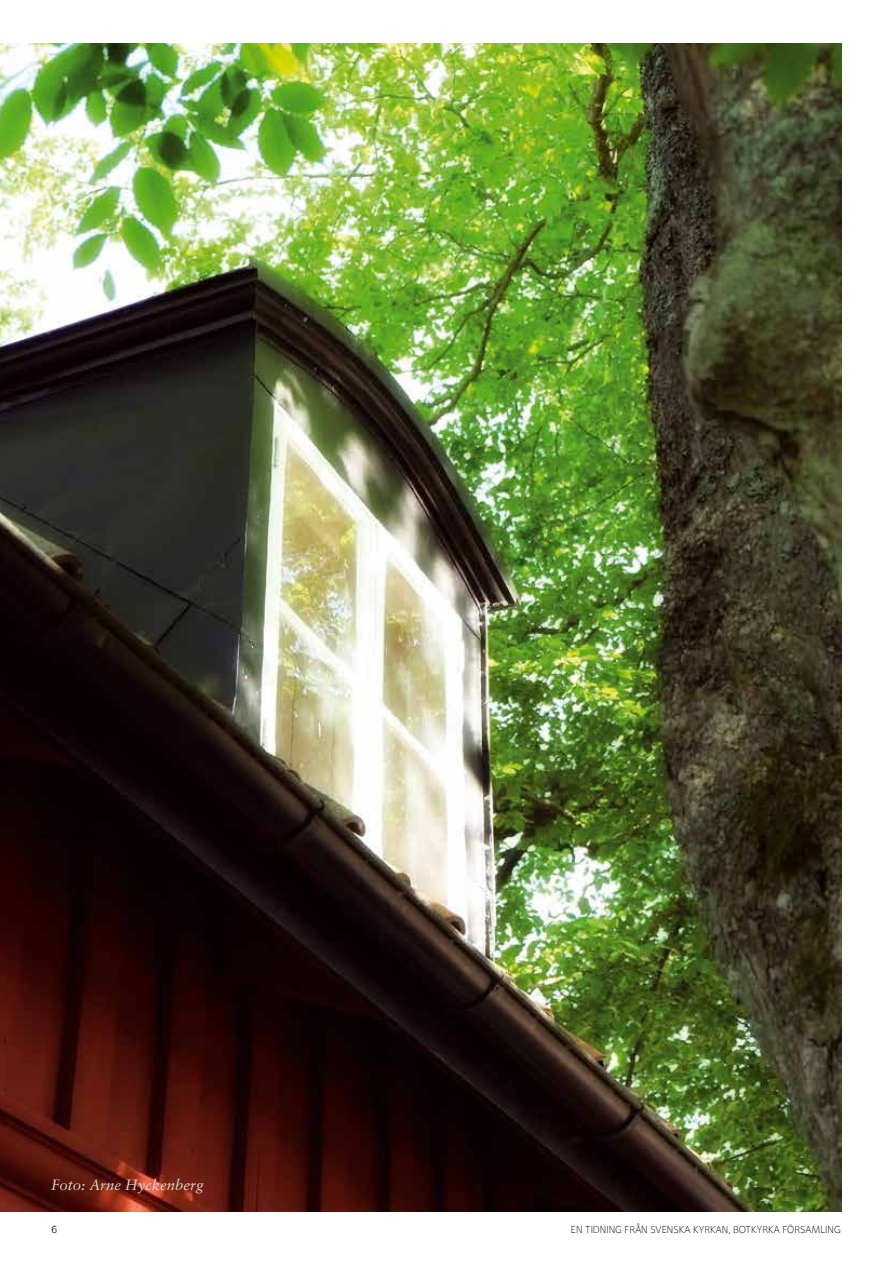
<style>
.page{position:relative;width:893px;height:1263px;background:#fff}
.page>*{position:absolute;margin:0;border:0;box-sizing:border-box;transform-origin:0 0}
.t1{font:italic 15px "Sabon LT";color:#d9dad5}
.t2{font:10.5px "Foundry Sterling Light OSF";color:#000}
.t3{font:10.5px "Foundry Sterling";color:#000}
</style>
<div class="page">
<img style="left:0;top:44px;width:842px;height:1168px">
<h1 class="t1" style="left:51px;top:1176px;width:154px">Foto: Arne Hyckenberg</h1>
<p class="t3" style="left:51px;top:1223px;width:8px">6</p>
<p class="t2" style="left:571px;top:1224px;width:271px">EN TIDNING FRÅN SVENSKA KYRKAN, BOTKYRKA FÖRSAMLING</p>
</div>
